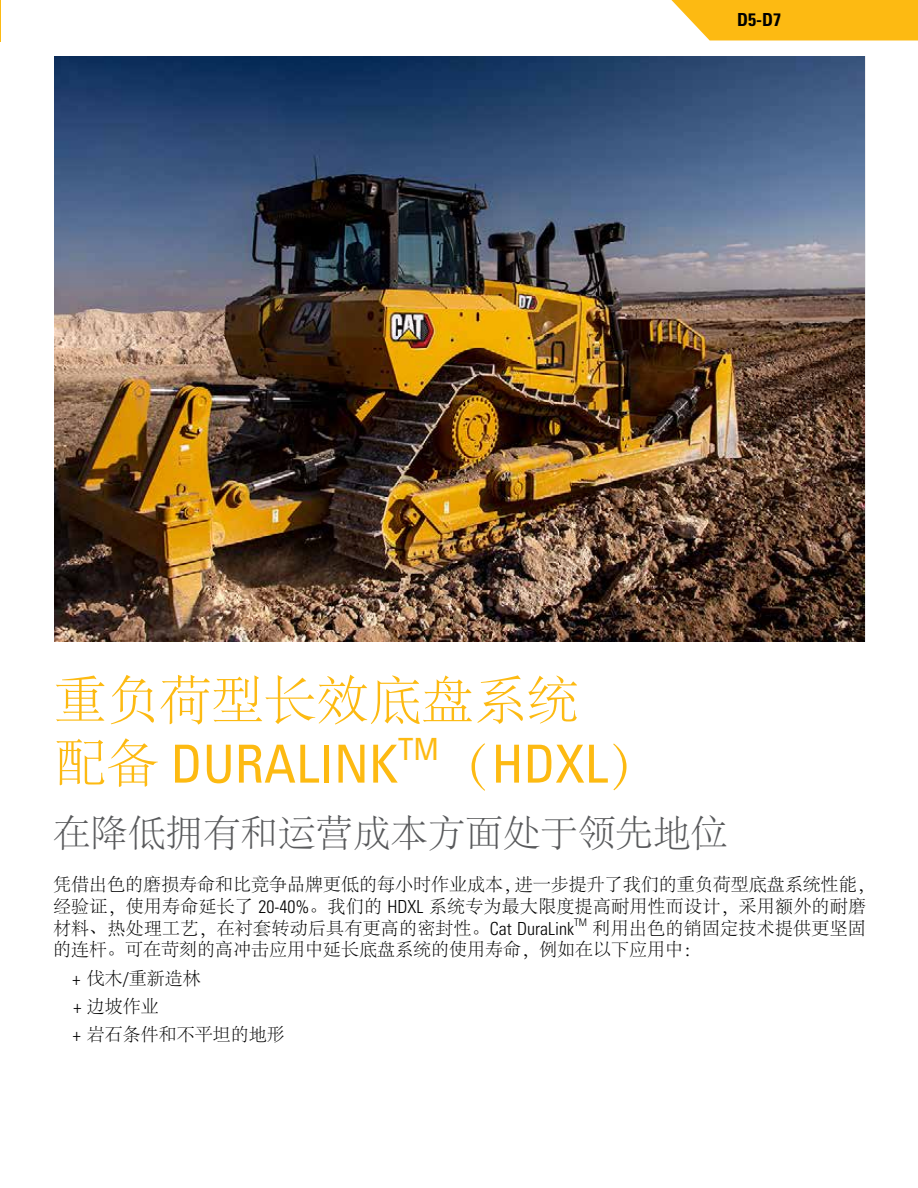
<style>
.page{position:relative;width:918px;height:1188px;background:#fff}
.page>*{position:absolute;margin:0;border:0;box-sizing:border-box;transform-origin:0 0}
.t1{font:condensed 52.5px "Univers LT Std";color:#fdba12}
.t2{font:300 52.5px "Adobe Song Std";color:#fdba12}
.t3{font:300 37.5px "Adobe Song Std";color:#58595b}
.t4{font:300 18px/21.6px "Adobe Song Std";color:#000}
.t5{font:700 condensed 18px "Univers LT Std";color:#000}
.t6{font:300 condensed 10.5px "Univers LT Std";color:#000}
.s1{font-family:"Adobe Song Std";font-weight:300;font-stretch:normal}
.s2{font-family:"Univers LT Std";font-stretch:condensed}
</style>
<div class="page">
<img style="left:54px;top:56px;width:810px;height:586px">
<hr style="left:0;top:0;width:1px;height:41px;background:#fdba12">
<svg style="left:671px;top:0;width:247px;height:40px"></svg>
<p class="t5" style="left:737px;top:8px;width:45px">D5-D7</p>
<h1 class="t2" style="left:54px;top:672px;width:526px">重负荷型长效底盘系统</h1>
<h1 class="t1" style="left:54px;top:731px;width:608px"><span class="s1">配备</span> DURALINK<sup>TM</sup><span class="s1">（</span>HDXL<span class="s1">）</span></h1>
<h2 class="t3" style="left:53px;top:813px;width:677px">在降低拥有和运营成本方面处于领先地位</h2>
<p class="t4" style="left:53px;top:875px;width:823px">凭借出色的磨损寿命和比竞争品牌更低的每小时作业成本，进一步提升了我们的重负荷型底盘系统性能，经验证，使用寿命延长了 <span class="s2">20-40%</span>。我们的 <span class="s2">HDXL</span> 系统专为最大限度提高耐用性而设计，采用额外的耐磨材料、热处理工艺，在衬套转动后具有更高的密封性。<span class="s2">Cat DuraLink</span></p>
<p class="t6" style="left:574px;top:916px;width:14px">TM</p>
<p class="t4" style="left:53px;top:918px;width:814px;text-indent:540px">利用出色的销固定技术提供更坚固的连杆。可在苛刻的高冲击应用中延长底盘系统的使用寿命，例如在以下应用中：</p>
<p class="t4" style="left:72px;top:965px;width:214px;line-height:28.3px"><span class="s2">+</span> 伐木<span class="s2">/</span>重新造林<br><span class="s2">+</span> 边坡作业<br><span class="s2">+</span> 岩石条件和不平坦的地形</p>
</div>
